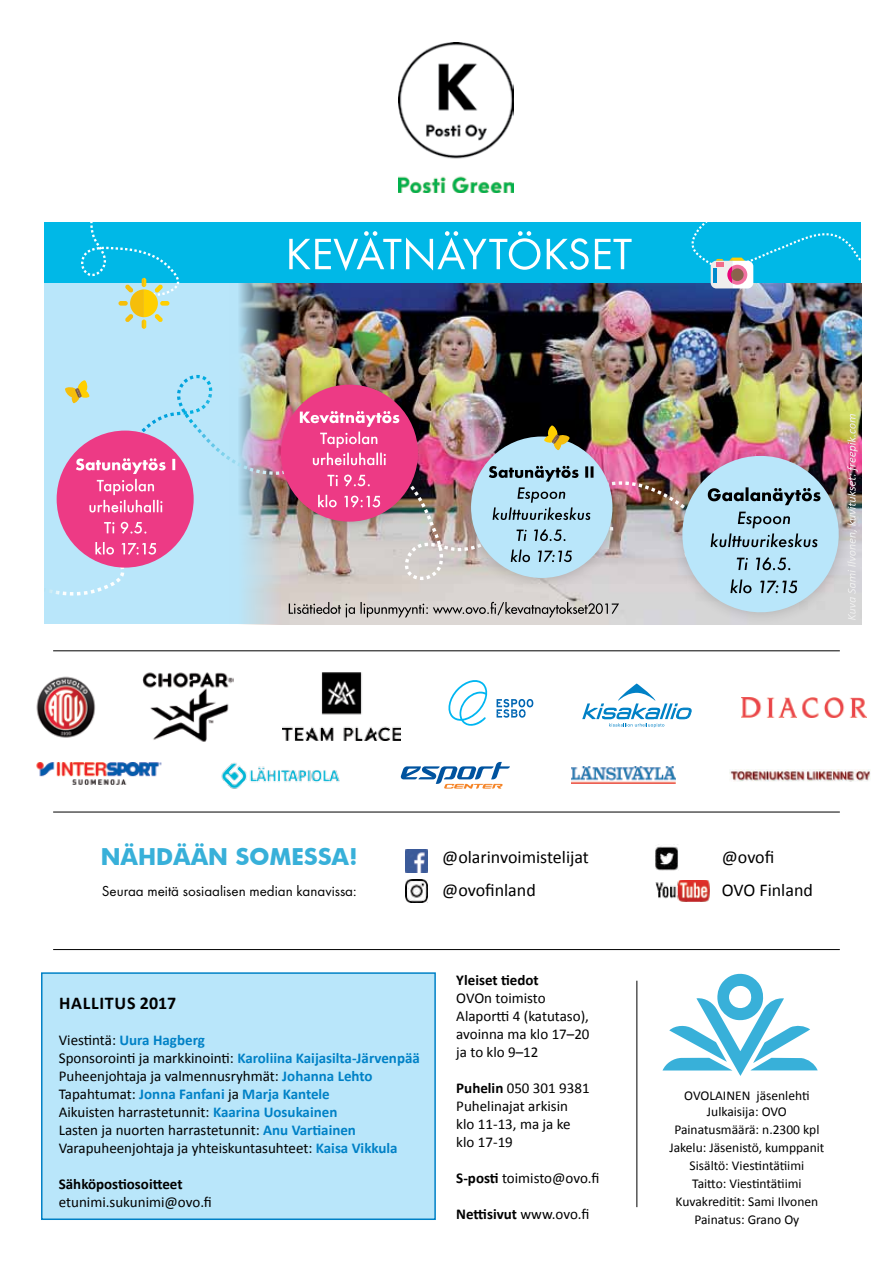
<style>
.page{position:relative;width:893px;height:1263px;background:#fff}
.page>*{position:absolute;margin:0;border:0;box-sizing:border-box;transform-origin:0 0}
.t1{font:700 22.5px "Futura";color:#38b0d9}
.t2{font:18px/33px "Calibri";color:#000}
.t3{font:700 18px "Calibri";color:#000}
.t4{font:15px/18px "Calibri";color:#000}
.t5{font:700 15px "Calibri";color:#000}
.t6{font:15px "Futura T";color:#000}
.t7{font:13.5px/18px "Calibri";color:#000;text-align:center}
.s1{font-weight:700;color:#0081c6}
.s2{font-weight:700}
.s3{font-weight:400}
</style>
<div class="page">
<div style="left:44px;top:224px;width:817px;height:400px;background:#b9e6fa"></div>
<img style="left:239px;top:283px;width:622px;height:341px">
<div style="left:44px;top:223px;width:817px;height:60px;background:#00b8e7"></div>
<div style="left:267px;top:371px;width:165px;height:165px;background:#000;opacity:.2"></div>
<svg style="left:81px;top:222px;width:98px;height:107px"></svg>
<svg style="left:691px;top:222px;width:171px;height:66px"></svg>
<svg style="left:289px;top:231px;width:343px;height:40px"></svg>
<img style="left:49px;top:375px;width:809px;height:248px">
<div style="left:41px;top:972px;width:395px;height:248px;background:#b9e6fa;border:2px solid #0081c6"></div>
<hr style="left:637px;top:981px;width:1px;height:226px;background:#000">
<svg style="left:662px;top:973px;width:156px;height:103px"></svg>
<img style="left:399px;top:43px;width:114px;height:150px">
<img style="left:571px;top:767px;width:105px;height:17px">
<img style="left:221px;top:762px;width:119px;height:27px">
<img style="left:729px;top:770px;width:141px;height:12px">
<img style="left:36px;top:762px;width:125px;height:23px">
<svg style="left:401px;top:762px;width:109px;height:27px"></svg>
<svg style="left:582px;top:683px;width:110px;height:44px"></svg>
<img style="left:741px;top:698px;width:125px;height:20px">
<svg style="left:497px;top:699px;width:36px;height:19px"></svg>
<svg style="left:448px;top:680px;width:40px;height:46px"></svg>
<img style="left:36px;top:676px;width:59px;height:62px">
<img style="left:142px;top:672px;width:92px;height:70px">
<img style="left:282px;top:673px;width:118px;height:68px">
<hr style="left:53px;top:949px;width:787px;height:1px;background:#000">
<hr style="left:53px;top:812px;width:787px;height:1px;background:#000">
<hr style="left:53px;top:650px;width:787px;height:1px;background:#000">
<img style="left:405px;top:850px;width:23px;height:23px">
<img style="left:405px;top:880px;width:23px;height:22px">
<img style="left:656px;top:844px;width:22px;height:27px">
<img style="left:656px;top:880px;width:54px;height:21px">
<h1 class="t1" style="left:101px;top:841px;width:258px">NÄHDÄÄN SOMESSA!</h1>
<p class="t6" style="left:102px;top:882px;width:256px">Seuraa meitä sosiaalisen median kanavissa:</p>
<p class="t2" style="left:442px;top:840px;width:148px">@olarinvoimistelijat @ovofinland</p>
<p class="t2" style="left:722px;top:840px;width:93px">@ovofi<br>OVO Finland</p>
<p class="t3" style="left:59px;top:992px;width:22px">Hallit</p>
<p class="t3" style="left:115px;top:992px;width:63px">us 2017</p>
<p class="t4" style="left:59px;top:1031px;width:363px">Viestintä: <span class="s1">Uura Hagberg<br></span>Sponsorointi ja markkinointi: <span class="s1">Karoliina Kaijasilta-Järvenpää </span>Puheenjohtaja ja valmennusryhmät: <span class="s1">Johanna Lehto </span>Tapahtumat: <span class="s1">Jonna Fanfani</span> ja <span class="s1">Marja Kantele<br></span>Aikuisten harrastetunnit: <span class="s1">Kaarina Uosukainen<br></span>Lasten ja nuorten harrastetunnit: <span class="s1">Anu Vartiainen </span>Varapuheenjohtaja ja yhteiskuntasuhteet: <span class="s1">Kaisa Vikkula</span></p>
<p class="t5" style="left:59px;top:1175px;width:125px">Sähköpostiosoitteet</p>
<p class="t4" style="left:59px;top:1193px;width:155px">etunimi.sukunimi@ovo.fi</p>
<p class="t5" style="left:456px;top:971px;width:84px">Yleiset tiedot</p>
<p class="t4" style="left:456px;top:988px;width:135px">OVOn toimisto<br>Alaportti 4 (katutaso), avoinna ma klo 17–20 ja to klo 9–12</p>
<p class="t4" style="left:456px;top:1078px;width:135px"><span class="s2">Puhelin</span> 050 301 9381<br>Puhelinajat arkisin klo 11-13, ma ja ke klo 17-19</p>
<p class="t4" style="left:456px;top:1168px;width:145px"><span class="s2">S-posti</span> toimisto@ovo.fi</p>
<p class="t5" style="left:456px;top:1205px;width:135px">Nettisivut <span class="s3">www.ovo.fi</span></p>
<p class="t7" style="left:684px;top:1087px;width:127px;line-height:16.2px">OVOLAINEN jäsenlehti<br>Julkaisija: OVO</p>
<p class="t7" style="left:669px;top:1120px;width:156px">Painatusmäärä: n.2300 kpl<br>Jakelu: Jäsenistö, kumppanit<br>Sisältö: Viestintätiimi<br>Taitto: Viestintätiimi<br>Kuvakreditit: Sami Ilvonen<br>Painatus: Grano Oy</p>
</div>
